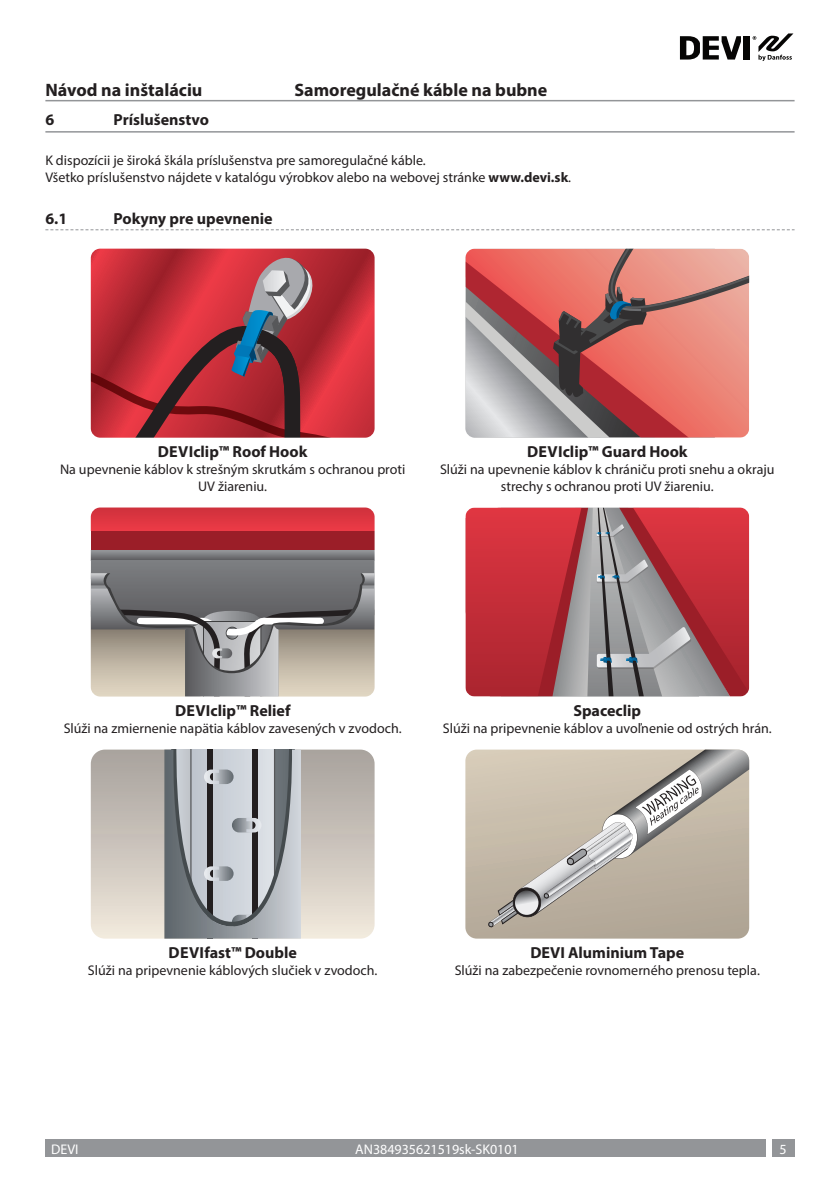
<style>
.page{position:relative;width:840px;height:1191px;background:#fff}
.page>*{position:absolute;margin:0;border:0;box-sizing:border-box;transform-origin:0 0}
.t1{font:700 18px "Myriad Pro";color:#231f20}
.t2{font:700 16px "Myriad Pro";color:#231f20}
.DEVI_Body{font:14px/16.8px "Myriad Pro";color:#231f20;text-align:center}
.t3{font:14px "Myriad Pro";color:#fff}
.s1{font-weight:700}
</style>
<div class="page">
<hr style="left:45px;top:131px;width:749px;height:2px;background:#939598">
<svg style="left:45px;top:229px;width:749px;height:1px"></svg>
<svg style="left:91px;top:249px;width:283px;height:189px;background:#af343f"></svg>
<svg style="left:465px;top:249px;width:283px;height:189px;background:#c47a75"></svg>
<svg style="left:91px;top:507px;width:283px;height:189px;background:#9a7676"></svg>
<svg style="left:465px;top:507px;width:283px;height:189px;background:#b3565d"></svg>
<svg style="left:91px;top:749px;width:283px;height:189px;background:#cbc4bc"></svg>
<svg style="left:164px;top:749px;width:137px;height:189px;background:#a0a5aa"></svg>
<svg style="left:465px;top:749px;width:283px;height:189px;background:#beb4a3"></svg>
<svg style="left:488px;top:749px;width:260px;height:178px;background:#bdb4a7"></svg>
<div style="left:771px;top:1140px;width:23px;height:17px;background:#939598"></div>
<div style="left:45px;top:1140px;width:720px;height:17px;background:#939598"></div>
<div style="left:743px;top:36px;width:6px;height:24px;background:#060504"></div>
<svg style="left:679px;top:36px;width:61px;height:24px"></svg>
<svg style="left:752px;top:33px;width:41px;height:28px"></svg>
<hr style="left:45px;top:100px;width:749px;height:1px;background:#939598">
<p class="t1" style="left:45px;top:79px;width:158px">Návod na inštaláciu</p>
<p class="t1" style="left:294px;top:79px;width:254px">Samoregulačné káble na bubne</p>
<p class="t2" style="left:45px;top:110px;width:10px">6</p>
<p class="t2" style="left:113px;top:110px;width:97px">Príslušenstvo</p>
<p class="DEVI_Body" style="left:45px;top:152px;width:525px;text-align:left">K dispozícii je široká škála príslušenstva pre samoregulačné káble.<br>Všetko príslušenstvo nájdete v katalógu výrobkov alebo na webovej stránke <span class="s1">www.devi.sk</span>.</p>
<p class="t2" style="left:45px;top:208px;width:23px">6.1</p>
<p class="t2" style="left:113px;top:208px;width:160px">Pokyny pre upevnenie</p>
<p class="t2" style="left:158px;top:441px;width:151px">DEVIclip™ Roof Hook</p>
<p class="DEVI_Body" style="left:60px;top:460px;width:346px">Na upevnenie káblov k strešným skrutkám s ochranou proti<br>UV žiareniu.</p>
<p class="t2" style="left:526px;top:441px;width:162px">DEVIclip™ Guard Hook</p>
<p class="DEVI_Body" style="left:440px;top:460px;width:336px">Slúži na upevnenie káblov k chrániču proti snehu a okraju strechy s ochranou proti UV žiareniu.</p>
<p class="t2" style="left:175px;top:700px;width:117px">DEVIclip™ Relief</p>
<p class="DEVI_Body" style="left:64px;top:719px;width:338px">Slúži na zmiernenie napätia káblov zavesených v zvodoch.</p>
<p class="t2" style="left:573px;top:700px;width:69px">Spaceclip</p>
<p class="DEVI_Body" style="left:442px;top:719px;width:329px">Slúži na pripevnenie káblov a uvoľnenie od ostrých hrán.</p>
<p class="t2" style="left:168px;top:942px;width:130px">DEVIfast™ Double</p>
<p class="DEVI_Body" style="left:88px;top:961px;width:290px">Slúži na pripevnenie káblových slučiek v zvodoch.</p>
<p class="t2" style="left:530px;top:942px;width:155px">DEVI Aluminium Tape</p>
<p class="DEVI_Body" style="left:454px;top:961px;width:305px">Slúži na zabezpečenie rovnomerného prenosu tepla.</p>
<p class="t3" style="left:51px;top:1140px;width:29px">DEVI</p>
<p class="t3" style="left:355px;top:1140px;width:165px">AN384935621519sk-SK0101</p>
<p class="t3" style="left:779px;top:1140px;width:9px">5</p>
</div>
